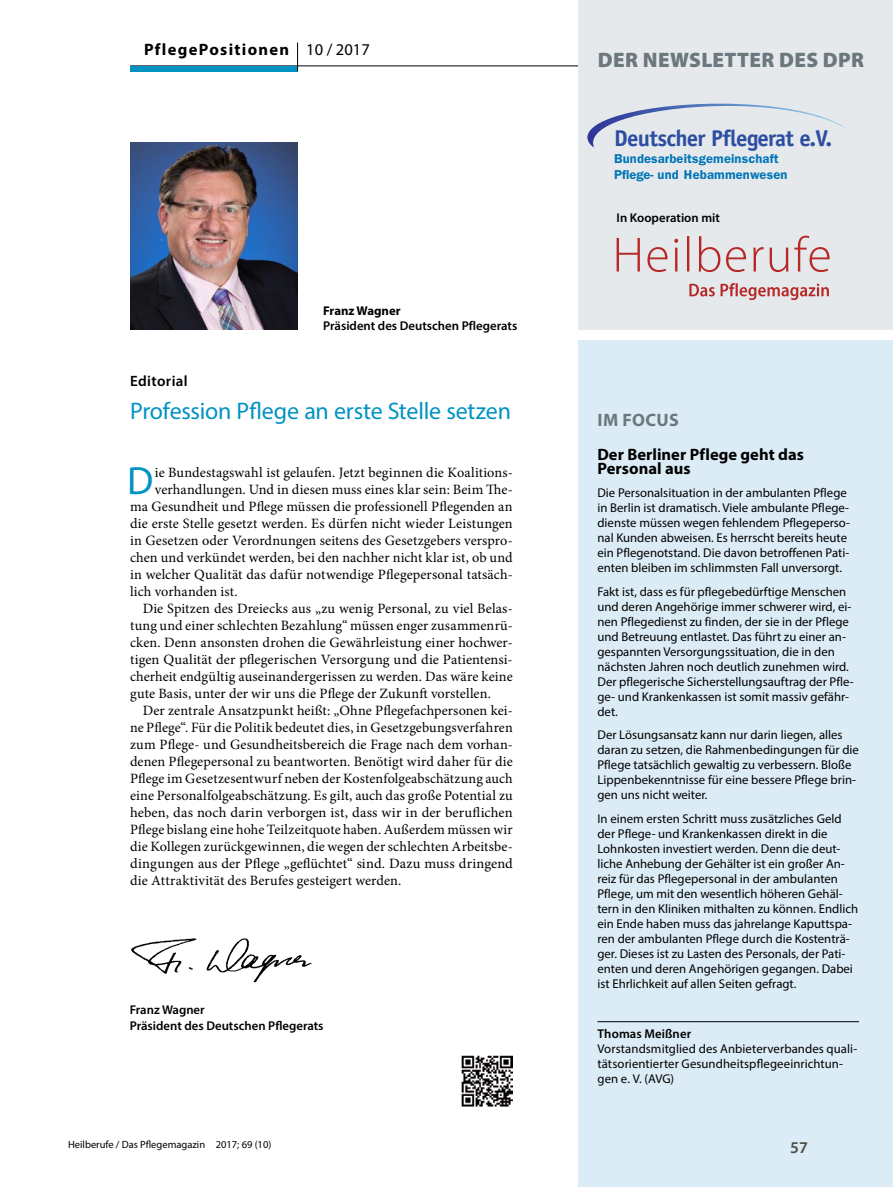
<style>
.page{position:relative;width:893px;height:1187px;background:#fff}
.page>*{position:absolute;margin:0;border:0;box-sizing:border-box;transform-origin:0 0}
.Para_Initial_2{font:39.45px "Myriad Pro";color:#0093c3}
.Title_2{font:24px "Myriad Pro";letter-spacing:-.01em;color:#0093c3}
.t1{font:700 22.8px "Officina Sans LT";letter-spacing:-.03em;color:#2c4da2}
.Box_Heading_DPR_News{font:900 21px "Myriad Pro";letter-spacing:.02em;color:#6c787e}
.SuperTitle_Kasten_DP{font:700 18px "Myriad Pro";letter-spacing:.015em;color:#6c787e}
.Box_Heading_DPR{font:700 16.5px/13.5px "Myriad Pro";letter-spacing:.005em;color:#000}
.Category_right{font:700 16.5px "Myriad Pro";letter-spacing:.08em;color:#000}
.Dateline_Kopfzeile_l{font:16.5px "Myriad Pro";color:#000}
.NoXML_Pagina{font:600 16.5px "Myriad Pro";color:#4d4c47}
.SuperTitle_2_DPR{font:600 15px "Myriad Pro";letter-spacing:.025em;color:#000}
.Para_Indent{font:14.25px/17px "Minion Pro";letter-spacing:.005em;color:#000;text-align:justify}
.Para_Initial_2-2{font:14.25px "Minion Pro";letter-spacing:.005em;color:#000}
.t2{font:600 12.9px/15.5px "Franklin Gothic LT";letter-spacing:.01em;color:#0075b6}
.Box_Heading_DPR-2{font:12.75px/15px "Myriad Pro";color:#000}
.Author_Appendix{font:12.75px/15px "Myriad Pro";letter-spacing:.01em;color:#000}
.Image_Caption_DPR{font:600 12.75px/15px "Myriad Pro";color:#000}
.Author_Appendix-2{font:600 12.75px "Myriad Pro";color:#000}
.Author_Portrait{font:600 12.75px "Myriad Pro";letter-spacing:.005em;color:#000}
.NoXML_Pagina-2{font:10.5px "Myriad Pro";color:#000}
.s1{font-weight:700}
</style>
<div class="page">
<div style="left:578px;top:340px;width:315px;height:846px;background:#dcecf6"></div>
<hr style="left:130px;top:66px;width:448px;height:1px;background:#000">
<div style="left:130px;top:66px;width:168px;height:5px;background:#0093c3"></div>
<svg style="left:297px;top:43px;width:1px;height:28px"></svg>
<img style="left:461px;top:1055px;width:51px;height:51px">
<div style="left:578px;top:0;width:315px;height:330px;background:#e5e9ec"></div>
<svg style="left:587px;top:103px;width:261px;height:45px"></svg>
<svg style="left:617px;top:235px;width:213px;height:37px"></svg>
<svg style="left:689px;top:283px;width:140px;height:17px"></svg>
<img style="left:131px;top:938px;width:181px;height:44px">
<img style="left:130px;top:142px;width:168px;height:188px">
<hr style="left:597px;top:1021px;width:262px;height:1px;background:#000">
<p class="Category_right" style="left:144px;top:39px;width:147px">PflegePositionen</p>
<p class="Dateline_Kopfzeile_l" style="left:306px;top:39px;width:65px">10 / 2017</p>
<p class="Image_Caption_DPR" style="left:323px;top:302px;width:196px"><span class="s1">Franz Wagner<br></span>Präsident des Deutschen Pflegerats</p>
<p class="SuperTitle_2_DPR" style="left:130px;top:371px;width:59px">Editorial</p>
<p class="Title_2" style="left:130px;top:396px;width:382px">Profession Pflege an erste Stelle setzen</p>
<p class="Para_Initial_2" style="left:127px;top:456px;width:28px">D</p>
<p class="Para_Initial_2-2" style="left:155px;top:462px;width:359px">ie Bundestagswahl ist gelaufen. Jetzt beginnen die Koalitions-</p>
<p class="Para_Initial_2-2" style="left:155px;top:479px;width:359px">verhandlungen. Und in diesen muss eines klar sein: Beim The-</p>
<p class="Para_Initial_2-2" style="left:130px;top:496px;width:384px">ma Gesundheit und Pflege müssen die professionell Pflegenden an</p>
<p class="Para_Initial_2-2" style="left:130px;top:513px;width:384px">die erste Stelle gesetzt werden. Es dürfen nicht wieder Leistungen</p>
<p class="Para_Initial_2-2" style="left:130px;top:530px;width:384px">in Gesetzen oder Verordnungen seitens des Gesetzgebers verspro-</p>
<p class="Para_Initial_2-2" style="left:130px;top:547px;width:384px">chen und verkündet werden, bei den nachher nicht klar ist, ob und</p>
<p class="Para_Initial_2-2" style="left:130px;top:564px;width:384px">in welcher Qualität das dafür notwendige Pflegepersonal tatsäch-</p>
<p class="Para_Initial_2-2" style="left:130px;top:581px;width:109px">lich vorhanden ist.</p>
<p class="Para_Indent" style="left:130px;top:599px;width:384px;text-indent:13px">Die Spitzen des Dreiecks aus „zu wenig Personal, zu viel Belas&shy;tung und einer schlechten Bezahlung“ müssen enger zusammenrü&shy;cken. Denn ansonsten drohen die Gewährleistung einer hochwer&shy;tigen Qualität der pflegerischen Versorgung und die Patientensi&shy;cherheit endgültig auseinandergerissen zu werden. Das wäre keine gute Basis, unter der wir uns die Pflege der Zukunft vorstellen.</p>
<p class="Para_Indent" style="left:130px;top:701px;width:384px;text-indent:13px">Der zentrale Ansatzpunkt heißt: „Ohne Pflegefachpersonen kei&shy;ne Pflege“. Für die Politik bedeutet dies, in Gesetzgebungsverfahren zum Pflege- und Gesundheitsbereich die Frage nach dem vorhan&shy;denen Pflegepersonal zu beantworten. Benötigt wird daher für die Pflege im Gesetzesentwurf neben der Kostenfolgeabschätzung auch eine Personalfolgeabschätzung. Es gilt, auch das große Potential zu heben, das noch darin verborgen ist, dass wir in der beruflichen Pflege bislang eine hohe Teilzeitquote haben. Außerdem müssen wir die Kollegen zurückgewinnen, die wegen der schlechten Arbeitsbe&shy;dingungen aus der Pflege „geflüchtet“ sind. Dazu muss dringend die Attraktivität des Berufes gesteigert werden.</p>
<p class="Author_Portrait" style="left:130px;top:1002px;width:77px">Franz Wagner</p>
<p class="Author_Appendix-2" style="left:130px;top:1017px;width:195px">Präsident des Deutschen Pflegerats</p>
<p class="NoXML_Pagina-2" style="left:68px;top:1137px;width:205px">Heilberufe / Das Pflegemagazin 2017; 69 (10)</p>
<p class="Box_Heading_DPR_News" style="left:598px;top:48px;width:268px">DER NEWSLETTER DES DPR</p>
<p class="t1" style="left:614px;top:124px;width:220px">Deutscher Pflegerat e.V.</p>
<p class="t2" style="left:614px;top:151px;width:175px">Bundesarbeitsgemeinschaft<br>Pflege- und Hebammenwesen</p>
<p class="Image_Caption_DPR" style="left:617px;top:210px;width:105px">In Kooperation mit</p>
<p class="SuperTitle_Kasten_DP" style="left:598px;top:408px;width:83px">IM FOCUS</p>
<p class="Box_Heading_DPR" style="left:597px;top:447px;width:208px">Der Berliner Pflege geht das<br>Personal aus</p>
<p class="Box_Heading_DPR-2" style="left:597px;top:485px;width:254px">Die Personalsituation in der ambulanten Pflege in Berlin ist dramatisch. Viele ambulante Pflege&shy;dienste müssen wegen fehlendem Pflegeperso&shy;nal Kunden abweisen. Es herrscht bereits heute ein Pflegenotstand. Die davon betroffenen Pati&shy;enten bleiben im schlimmsten Fall unversorgt.</p>
<p class="Box_Heading_DPR-2" style="left:597px;top:583px;width:258px">Fakt ist, dass es für pflegebedürftige Menschen und deren Angehörige immer schwerer wird, ei&shy;nen Pflegedienst zu finden, der sie in der Pflege und Betreuung entlastet. Das führt zu einer an&shy;gespannten Versorgungssituation, die in den nächsten Jahren noch deutlich zunehmen wird.<br>Der pflegerische Sicherstellungsauftrag der Pfle&shy;ge- und Krankenkassen ist somit massiv gefähr&shy;det.</p>
<p class="Box_Heading_DPR-2" style="left:597px;top:727px;width:263px">Der Lösungsansatz kann nur darin liegen, alles daran zu setzen, die Rahmenbedingungen für die Pflege tatsächlich gewaltig zu verbessern. Bloße Lippenbekenntnisse für eine bessere Pflege brin&shy;gen uns nicht weiter.</p>
<p class="Box_Heading_DPR-2" style="left:597px;top:810px;width:262px">In einem ersten Schritt muss zusätzliches Geld der Pflege- und Krankenkassen direkt in die Lohnkosten investiert werden. Denn die deut&shy;liche Anhebung der Gehälter ist ein großer An&shy;reiz für das Pflegepersonal in der ambulanten Pflege, um mit den wesentlich höheren Gehäl&shy;tern in den Kliniken mithalten zu können. Endlich ein Ende haben muss das jahrelange Kaputtspa&shy;ren der ambulanten Pflege durch die Kostenträ&shy;ger. Dieses ist zu Lasten des Personals, der Pati&shy;enten und deren Angehörigen gegangen. Dabei ist Ehrlichkeit auf allen Seiten gefragt.</p>
<p class="Author_Portrait" style="left:597px;top:1025px;width:95px">Thomas Meißner</p>
<p class="Author_Appendix" style="left:597px;top:1041px;width:261px">Vorstandsmitglied des Anbieterverbandes quali&shy;tätsorientierter Gesundheitspflegeeinrichtun&shy;gen e. V. (AVG)</p>
<p class="NoXML_Pagina" style="left:790px;top:1136px;width:19px">57</p>
</div>
